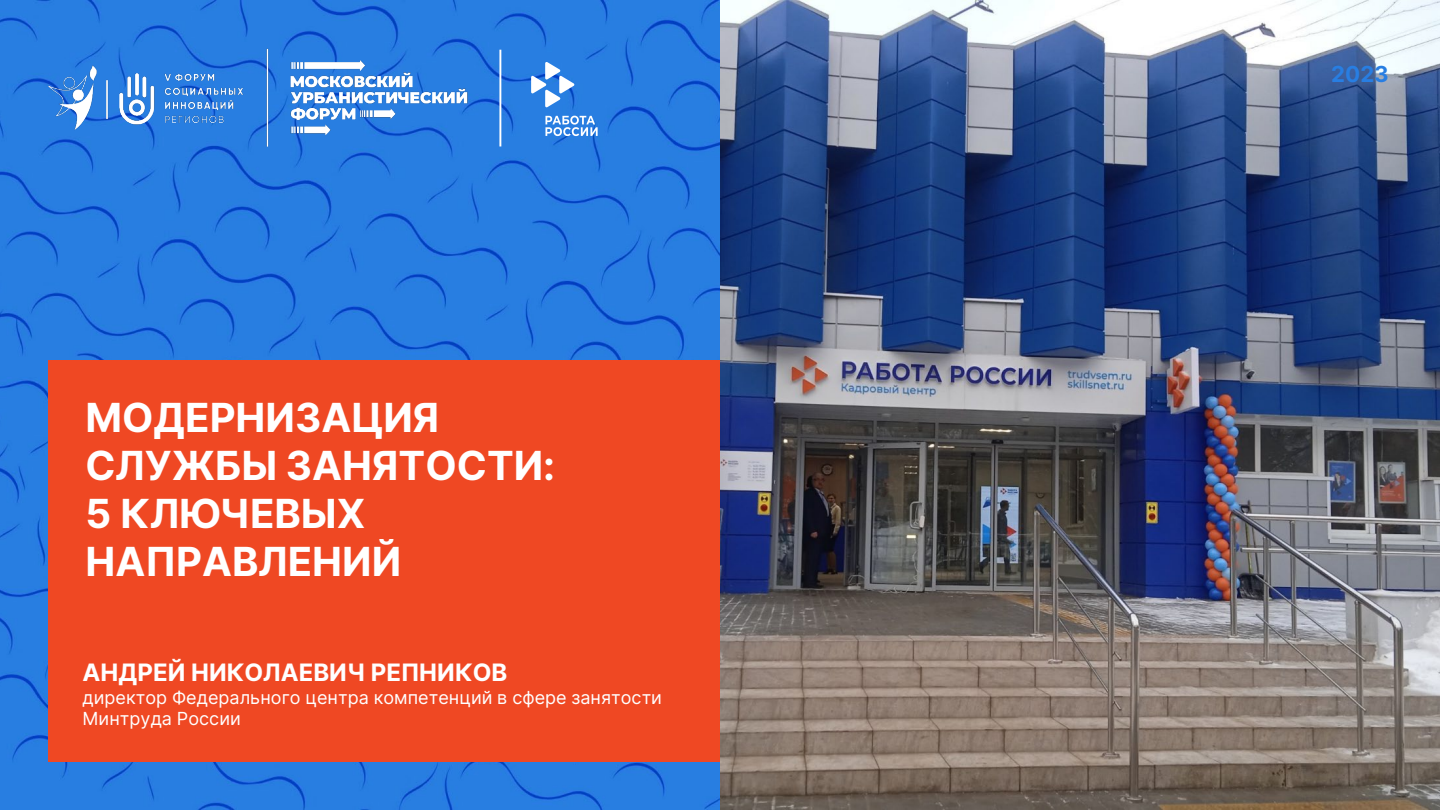
<style>
.page{position:relative;width:1440px;height:810px;background:#fff}
.page>*{position:absolute;margin:0;border:0;box-sizing:border-box;transform-origin:0 0}
.t1{font:700 40px/48px "Inter";color:#fff}
.t2{font:700 24px "Inter";color:#fff}
.t3{font:700 22px "Inter";color:#287ee2}
.t4{font:18px "Inter";letter-spacing:.005em;color:#fff}
</style>
<div class="page">
<img style="left:0;top:0;width:1440px;height:810px">
<div style="left:48px;top:360px;width:672px;height:401px;background:#ef4823"></div>
<img style="left:48px;top:49px;width:420px;height:97px">
<svg style="left:531px;top:62px;width:43px;height:45px"></svg>
<svg style="left:545px;top:116px;width:53px;height:20px"></svg>
<hr style="left:499px;top:50px;width:2px;height:96px;background:#fff">
<p class="t1" style="left:85px;top:392px;width:471px">МОДЕРНИЗАЦИЯ<br>СЛУЖБЫ ЗАНЯТОСТИ:<br>5 КЛЮЧЕВЫХ<br>НАПРАВЛЕНИЙ</p>
<p class="t2" style="left:83px;top:654px;width:426px">АНДРЕЙ НИКОЛАЕВИЧ РЕПНИКОВ</p>
<p class="t4" style="left:83px;top:684px;width:581px">директор Федерального центра компетенций в сфере занятости</p>
<p class="t4" style="left:83px;top:706px;width:160px">Минтруда России</p>
<p class="t3" style="left:1331px;top:58px;width:59px">2023</p>
</div>
